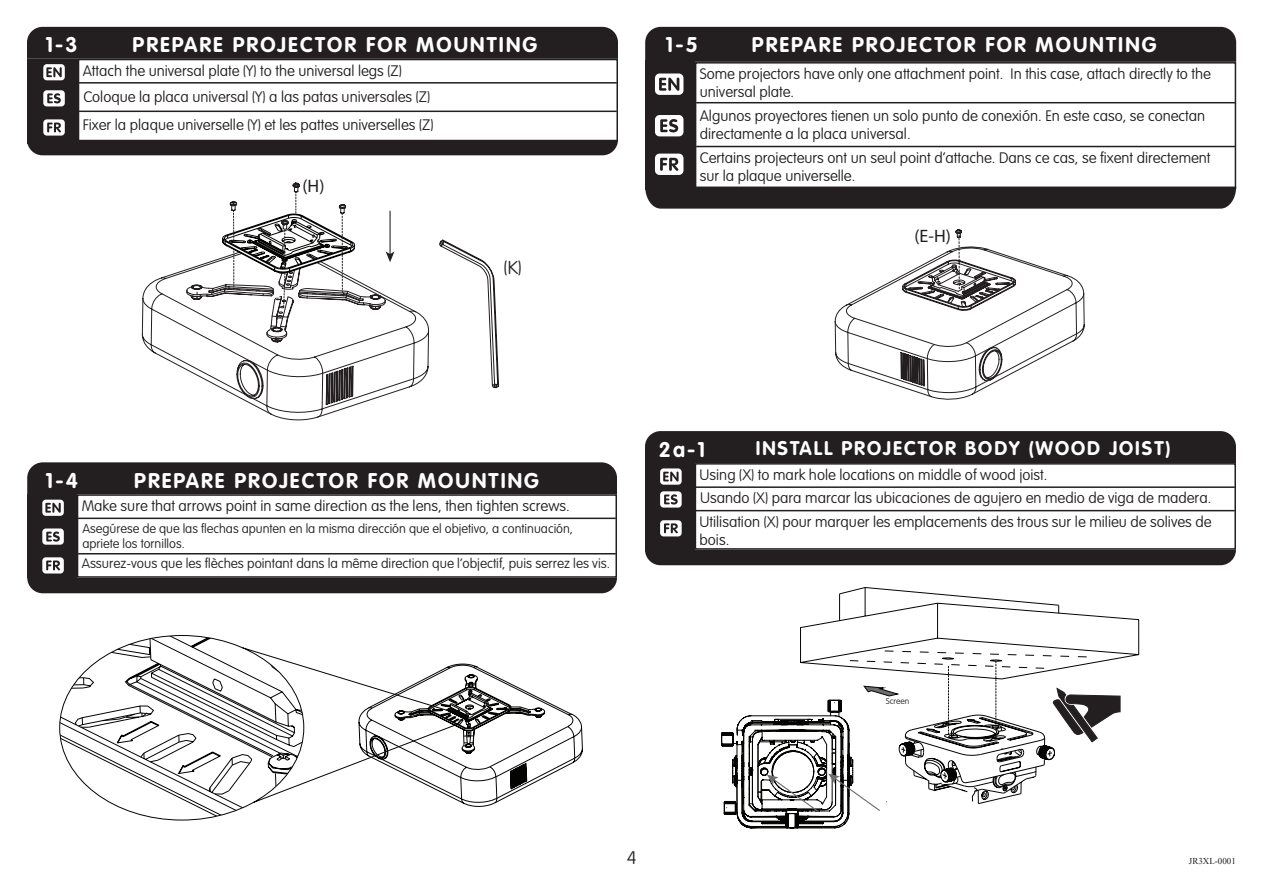
<style>
.page{position:relative;width:1263px;height:893px;background:#fff}
.page>*{position:absolute;margin:0;border:0;box-sizing:border-box;transform-origin:0 0}
.t1{font:700 21px "VAG Rounded Std";letter-spacing:.1em;color:#fff}
.t2{font:700 19.5px "VAG Rounded Std";letter-spacing:.1em;color:#fff}
.t3{font:100 18.3px "VAG Rounded Std";color:#231f20}
.t4{font:18px "Myriad Pro";color:#231f20}
.t5{font:100 18px "VAG Rounded Std";color:#231f20}
.t6{font:100 15px/18px "VAG Rounded Std";color:#231f20}
.t7{font:100 13.5px "VAG Rounded Std";color:#231f20}
.t8{font:100 12.75px/15.3px "VAG Rounded Std";color:#231f20}
.t9{font:9px "Times New Roman";color:#231f20}
.t10{font:100 8.4px "VAG Rounded Std";color:#231f20}
</style>
<div class="page">
<div style="left:645px;top:27px;width:591px;height:35px;background:#231f20"></div>
<div style="left:645px;top:60px;width:50px;height:130px;background:#231f20"></div>
<div style="left:695px;top:62px;width:541px;height:127px;border:2px solid #231f20"></div>
<hr style="left:696px;top:102px;width:539px;height:1px;background:#231f20">
<hr style="left:696px;top:146px;width:539px;height:1px;background:#231f20">
<div style="left:655px;top:115px;width:28px;height:21px;background:#fff;border-radius:5px"></div>
<svg style="left:660px;top:119px;width:18px;height:13px"></svg>
<div style="left:655px;top:154px;width:28px;height:21px;background:#fff;border-radius:5px"></div>
<svg style="left:660px;top:158px;width:18px;height:13px"></svg>
<div style="left:655px;top:74px;width:28px;height:21px;background:#fff;border-radius:5px"></div>
<svg style="left:659px;top:78px;width:20px;height:13px"></svg>
<div style="left:645px;top:187px;width:591px;height:22px;background:#231f20"></div>
<svg style="left:834px;top:229px;width:251px;height:169px"></svg>
<div style="left:695px;top:463px;width:541px;height:87px;border:2px solid #231f20"></div>
<div style="left:645px;top:431px;width:591px;height:32px;background:#231f20"></div>
<div style="left:645px;top:463px;width:50px;height:87px;background:#231f20"></div>
<hr style="left:696px;top:486px;width:539px;height:2px;background:#231f20">
<hr style="left:696px;top:510px;width:539px;height:1px;background:#231f20">
<div style="left:660px;top:491px;width:22px;height:17px;background:#fff;border-radius:3px"></div>
<svg style="left:664px;top:494px;width:14px;height:10px"></svg>
<div style="left:660px;top:520px;width:22px;height:16px;background:#fff;border-radius:3px"></div>
<svg style="left:664px;top:523px;width:14px;height:10px"></svg>
<svg style="left:660px;top:468px;width:22px;height:17px"></svg>
<svg style="left:663px;top:472px;width:15px;height:10px"></svg>
<div style="left:645px;top:550px;width:591px;height:15px;background:#231f20"></div>
<svg style="left:721px;top:587px;width:418px;height:242px"></svg>
<div style="left:78px;top:59px;width:540px;height:83px;border:2px solid #231f20"></div>
<div style="left:27px;top:27px;width:591px;height:32px;background:#231f20"></div>
<div style="left:27px;top:59px;width:51px;height:85px;background:#231f20"></div>
<hr style="left:79px;top:82px;width:538px;height:2px;background:#231f20">
<hr style="left:79px;top:111px;width:538px;height:1px;background:#231f20">
<div style="left:43px;top:90px;width:22px;height:16px;background:#fff;border-radius:3px"></div>
<svg style="left:47px;top:93px;width:14px;height:10px"></svg>
<div style="left:43px;top:119px;width:22px;height:17px;background:#fff;border-radius:3px"></div>
<svg style="left:47px;top:123px;width:14px;height:9px"></svg>
<div style="left:43px;top:64px;width:22px;height:16px;background:#fff;border-radius:3px"></div>
<svg style="left:46px;top:67px;width:16px;height:10px"></svg>
<div style="left:27px;top:140px;width:591px;height:15px;background:#231f20"></div>
<div style="left:27px;top:462px;width:590px;height:32px;background:#231f20"></div>
<div style="left:27px;top:494px;width:50px;height:84px;background:#231f20"></div>
<div style="left:77px;top:494px;width:540px;height:84px;border:2px solid #231f20"></div>
<hr style="left:78px;top:518px;width:538px;height:1px;background:#231f20">
<hr style="left:78px;top:553px;width:538px;height:1px;background:#231f20">
<div style="left:42px;top:528px;width:22px;height:17px;background:#fff;border-radius:3px"></div>
<svg style="left:46px;top:531px;width:14px;height:11px"></svg>
<div style="left:42px;top:557px;width:22px;height:16px;background:#fff;border-radius:3px"></div>
<svg style="left:46px;top:560px;width:14px;height:10px"></svg>
<div style="left:42px;top:500px;width:22px;height:16px;background:#fff;border-radius:3px"></div>
<svg style="left:45px;top:503px;width:16px;height:10px"></svg>
<div style="left:27px;top:578px;width:590px;height:15px;background:#231f20"></div>
<svg style="left:142px;top:268px;width:64px;height:113px"></svg>
<svg style="left:206px;top:251px;width:223px;height:167px"></svg>
<svg style="left:190px;top:192px;width:204px;height:151px"></svg>
<svg style="left:439px;top:239px;width:60px;height:149px"></svg>
<svg style="left:459px;top:664px;width:124px;height:143px"></svg>
<svg style="left:59px;top:635px;width:400px;height:186px"></svg>
<p class="t1" style="left:45px;top:33px;width:34px">1-3</p>
<p class="t1" style="left:133px;top:33px;width:406px">PREPARE PROJECTOR FOR MOUNTING</p>
<p class="t6" style="left:83px;top:62px;width:321px">Attach the universal plate (Y) to the universal legs (Z)</p>
<p class="t6" style="left:83px;top:88px;width:348px">Coloque la placa universal (Y) a las patas universales (Z)</p>
<p class="t6" style="left:83px;top:116px;width:352px">Fixer la plaque universelle (Y) et les pattes universelles (Z)</p>
<p class="t4" style="left:302px;top:175px;width:23px">(H)</p>
<p class="t3" style="left:504px;top:257px;width:19px">(K)</p>
<p class="t1" style="left:666px;top:32px;width:34px">1-5</p>
<p class="t1" style="left:752px;top:32px;width:406px">PREPARE PROJECTOR FOR MOUNTING</p>
<p class="t6" style="left:700px;top:65px;width:513px">Some projectors have only one attachment point. In this case, attach directly to the universal plate.</p>
<p class="t6" style="left:700px;top:107px;width:507px">Algunos proyectores tienen un solo punto de conexión. En este caso, se conectan directamente a la placa universal.</p>
<p class="t6" style="left:700px;top:150px;width:512px">Certains projecteurs ont un seul point d’attache. Dans ce cas, se fixent directement sur la plaque universelle.</p>
<p class="t4" style="left:914px;top:225px;width:38px">(E-H)</p>
<p class="t1" style="left:46px;top:468px;width:34px">1-4</p>
<p class="t1" style="left:134px;top:468px;width:406px">PREPARE PROJECTOR FOR MOUNTING</p>
<p class="t6" style="left:82px;top:497px;width:489px">Make sure that arrows point in same direction as the lens, then tighten screws.</p>
<p class="t8" style="left:82px;top:521px;width:492px">Asegúrese de que las flechas apunten en la misma dirección que el objetivo, a continuación, apriete los tornillos.</p>
<p class="t7" style="left:82px;top:556px;width:530px">Assurez-vous que les flèches pointant dans la même direction que l’objectif, puis serrez les vis.</p>
<p class="t1" style="left:659px;top:437px;width:48px">2a-1</p>
<p class="t2" style="left:756px;top:437px;width:416px">INSTALL PROJECTOR BODY (WOOD JOIST)</p>
<p class="t6" style="left:700px;top:466px;width:349px">Using (X) to mark hole locations on middle of wood joist.</p>
<p class="t6" style="left:700px;top:489px;width:512px">Usando (X) para marcar las ubicaciones de agujero en medio de viga de madera.</p>
<p class="t6" style="left:700px;top:513px;width:513px">Utilisation (X) pour marquer les emplacements des trous sur le milieu de solives de bois.</p>
<p class="t10" style="left:886px;top:697px;width:25px">Screen</p>
<p class="t5" style="left:627px;top:847px;width:11px">4</p>
<p class="t9" style="left:1189px;top:855px;width:48px">JR3XL-0001</p>
</div>
